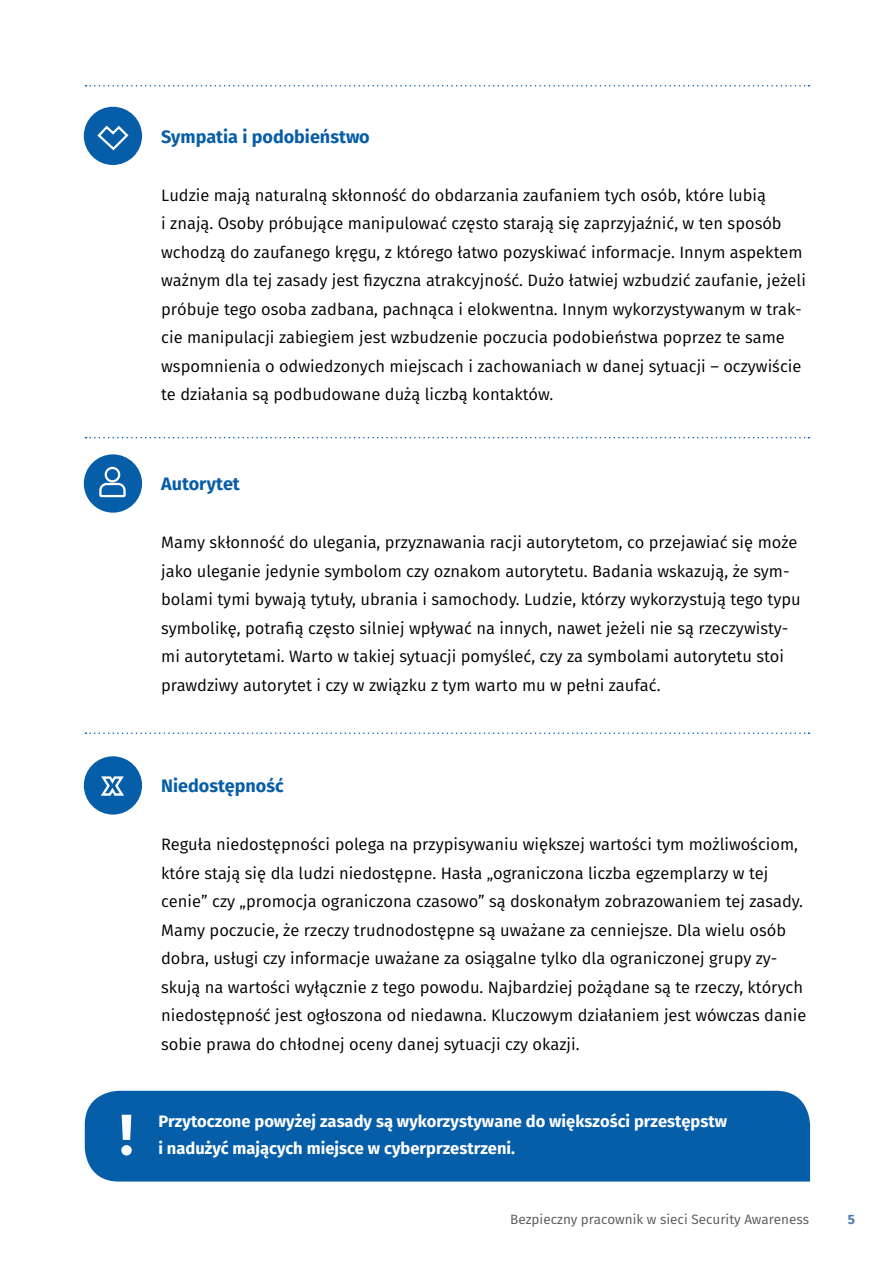
<style>
.page{position:relative;width:893px;height:1263px;background:#fff}
.page>*{position:absolute;margin:0;border:0;box-sizing:border-box;transform-origin:0 0}
.t1{font:700 18px "Fira Sans";color:#075ea8}
.t2{font:16.5px/28.5px "Fira Sans";color:#000}
.t3{font:700 16.5px/27px "Fira Sans";color:#fff}
.t4{font:13.5px "Fira Sans";color:#575756}
.t5{font:700 13.5px "Fira Sans";color:#4e79ba}
</style>
<div class="page">
<svg style="left:86px;top:732px;width:723px;height:2px"></svg>
<svg style="left:86px;top:437px;width:723px;height:1px"></svg>
<svg style="left:86px;top:85px;width:723px;height:2px"></svg>
<div style="left:84px;top:107px;width:58px;height:58px;background:#075ea8;border-radius:50%"></div>
<svg style="left:97px;top:125px;width:32px;height:26px"></svg>
<div style="left:84px;top:454px;width:58px;height:59px;background:#075ea8;border-radius:50%"></div>
<svg style="left:99px;top:466px;width:27px;height:32px"></svg>
<div style="left:84px;top:756px;width:58px;height:58px;background:#075ea8;border-radius:50%"></div>
<svg style="left:101px;top:776px;width:23px;height:20px"></svg>
<div style="left:85px;top:1091px;width:725px;height:90px;background:#075ea8"></div>
<div style="left:121px;top:1145px;width:11px;height:10px;background:#fff;border-radius:50%"></div>
<svg style="left:122px;top:1115px;width:9px;height:25px"></svg>
<h4 class="t1" style="left:161px;top:124px;width:210px">Sympatia i podobieństwo</h4>
<p class="t2" style="left:161px;top:181px;width:646px">Ludzie mają naturalną skłonność do obdarzania zaufaniem tych osób, które lubią<br>i znają. Osoby próbujące manipulować często starają się zaprzyjaźnić, w ten sposób wchodzą do zaufanego kręgu, z którego łatwo pozyskiwać informacje. Innym aspektem ważnym dla tej zasady jest fzyczna atrakcyjność. Dużo łatwiej wzbudzić zaufanie, jeżeli próbuje tego osoba zadbana, pachnąca i elokwentna. Innym wykorzystywanym w trak&shy;cie manipulacji zabiegiem jest wzbudzenie poczucia podobieństwa poprzez te same wspomnienia o odwiedzonych miejscach i zachowaniach w danej sytuacji – oczywiście te działania są podbudowane dużą liczbą kontaktów.</p>
<h4 class="t1" style="left:161px;top:471px;width:80px">Autorytet</h4>
<p class="t2" style="left:161px;top:528px;width:641px">Mamy skłonność do ulegania, przyznawania racji autorytetom, co przejawiać się może jako uleganie jedynie symbolom czy oznakom autorytetu. Badania wskazują, że sym&shy;bolami tymi bywają tytuły, ubrania i samochody. Ludzie, którzy wykorzystują tego typu symbolikę, potrafą często silniej wpływać na innych, nawet jeżeli nie są rzeczywisty&shy;mi autorytetami. Warto w takiej sytuacji pomyśleć, czy za symbolami autorytetu stoi prawdziwy autorytet i czy w związku z tym warto mu w pełni zaufać.</p>
<h4 class="t1" style="left:161px;top:773px;width:124px">Niedostępność</h4>
<p class="t2" style="left:161px;top:830px;width:647px">Reguła niedostępności polega na przypisywaniu większej wartości tym możliwościom, które stają się dla ludzi niedostępne. Hasła „ograniczona liczba egzemplarzy w tej cenie” czy „promocja ograniczona czasowo” są doskonałym zobrazowaniem tej zasady.<br>Mamy poczucie, że rzeczy trudnodostępne są uważane za cenniejsze. Dla wielu osób dobra, usługi czy informacje uważane za osiągalne tylko dla ograniczonej grupy zy&shy;skują na wartości wyłącznie z tego powodu. Najbardziej pożądane są te rzeczy, których niedostępność jest ogłoszona od niedawna. Kluczowym działaniem jest wówczas danie sobie prawa do chłodnej oceny danej sytuacji czy okazji.</p>
<p class="t3" style="left:158px;top:1107px;width:570px">Przytoczone powyżej zasady są wykorzystywane do większości przestępstw i nadużyć mających miejsce w cyberprzestrzeni.</p>
<p class="t4" style="left:510px;top:1210px;width:300px">Bezpieczny pracownik w sieci Security Awareness</p>
<p class="t5" style="left:848px;top:1210px;width:9px">5</p>
</div>
